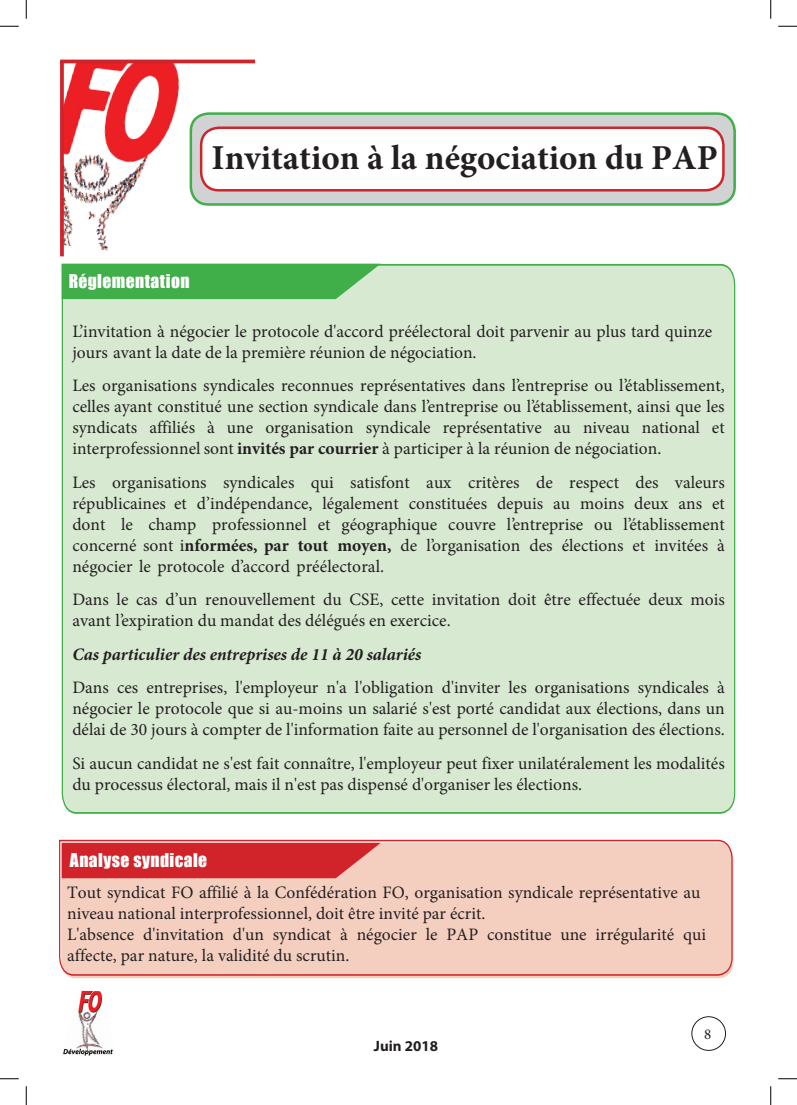
<style>
.page{position:relative;width:797px;height:1105px;background:#fff}
.page>*{position:absolute;margin:0;border:0;box-sizing:border-box;transform-origin:0 0}
.t1{font:700 35px "Minion Pro";color:#231f20}
.t2{font:17.5px/21px "Minion Pro";color:#231f20}
.t3{font:17.5px "Impact";letter-spacing:.02em;color:#fff}
.t4{font:700 15px "Myriad Pro";color:#231f20}
.t5{font:15px "Minion Pro";color:#231f20}
.s1{font-weight:700}
.s2{font-weight:700;font-style:italic}
</style>
<div class="page">
<img style="left:63px;top:991px;width:50px;height:65px">
<div style="left:691px;top:1016px;width:34px;height:35px;border:1px solid #231f20;border-radius:50%"></div>
<img style="left:61px;top:63px;width:140px;height:194px">
<svg style="left:60px;top:63px;width:4px;height:193px"></svg>
<hr style="left:60px;top:60px;width:195px;height:3px;background:#d1232a">
<div style="left:61px;top:263px;width:675px;height:551px;background:#d8e9d2"></div>
<svg style="left:62px;top:264px;width:319px;height:35px;background:#4ab252"></svg>
<div style="left:59px;top:839px;width:674px;height:137px;background:#f4cfc0"></div>
<svg style="left:62px;top:843px;width:319px;height:35px;background:#d32f34"></svg>
<div style="left:191px;top:114px;width:543px;height:90px;background:#d1d2d4;border-radius:18px"></div>
<div style="left:190px;top:112px;width:546px;height:94px;border:2px solid #40ae49;border-radius:18px"></div>
<div style="left:201px;top:128px;width:522px;height:62px;background:#fff;border-radius:18px"></div>
<div style="left:200px;top:126px;width:524px;height:66px;border:2px solid #d1232a;border-radius:18px"></div>
<svg style="left:0;top:25px;width:19px;height:2px"></svg>
<svg style="left:778px;top:25px;width:19px;height:2px"></svg>
<svg style="left:0;top:1078px;width:19px;height:1px"></svg>
<svg style="left:778px;top:1078px;width:19px;height:1px"></svg>
<svg style="left:25px;top:0;width:2px;height:19px"></svg>
<svg style="left:25px;top:1086px;width:2px;height:19px"></svg>
<svg style="left:770px;top:0;width:1px;height:19px"></svg>
<svg style="left:770px;top:1086px;width:1px;height:19px"></svg>
<p class="t1" style="left:211px;top:133px;width:508px">Invitation à la négociation du PAP</p>
<p class="t3" style="left:69px;top:268px;width:122px">Réglementation</p>
<p class="t2" style="left:72px;top:320px;width:641px">L’invitation à négocier le protocole d'accord préélectoral doit parvenir au plus tard quinze jours avant la date de la première réunion de négociation.</p>
<p class="t2" style="left:72px;top:375px;width:654px;text-align:justify">Les organisations syndicales reconnues représentatives dans l’entreprise ou l’établissement, celles ayant constitué une section syndicale dans l’entreprise ou l’établissement, ainsi que les syndicats affiliés à une organisation syndicale représentative au niveau national et interprofessionnel sont <span class="s1">invités par courrier</span> à participer à la réunion de négociation.</p>
<p class="t2" style="left:72px;top:472px;width:654px;text-align:justify">Les organisations syndicales qui satisfont aux critères de respect des valeurs républicaines et d’indépendance, légalement constituées depuis au moins deux ans et dont le champ professionnel et géographique couvre l’entreprise ou l’établissement concerné sont i<span class="s1">nformées, par tout moyen,</span> de l’organisation des élections et invitées à négocier le protocole d’accord préélectoral.</p>
<p class="t2" style="left:72px;top:589px;width:654px">Dans le cas d’un renouvellement du CSE, cette invitation doit être effectuée deux mois avant l’expiration du mandat des délégués en exercice.</p>
<p class="t2" style="left:72px;top:637px;width:654px;line-height:33.5px"><span class="s2">Cas particulier des entreprises de 11 à 20 salariés<br></span>Dans ces entreprises, l'employeur n'a l'obligation d'inviter les organisations syndicales à</p>
<p class="t2" style="left:72px;top:698px;width:654px">négocier le protocole que si au-moins un salarié s'est porté candidat aux élections, dans un délai de 30 jours à compter de l'information faite au personnel de l'organisation des élections.</p>
<p class="t2" style="left:72px;top:753px;width:654px">Si aucun candidat ne s'est fait connaître, l'employeur peut fixer unilatéralement les modalités du processus électoral, mais il n'est pas dispensé d'organiser les élections.</p>
<p class="t3" style="left:70px;top:846px;width:139px">Analyse syndicale</p>
<p class="t2" style="left:67px;top:882px;width:640px">Tout syndicat FO affilié à la Confédération FO, organisation syndicale représentative au niveau national interprofessionnel, doit être invité par écrit.<br>L'absence d'invitation d'un syndicat à négocier le PAP constitue une irrégularité qui affecte, par nature, la validité du scrutin.</p>
<p class="t4" style="left:374px;top:1036px;width:66px">Juin 2018</p>
<p class="t5" style="left:704px;top:1024px;width:9px">8</p>
</div>
